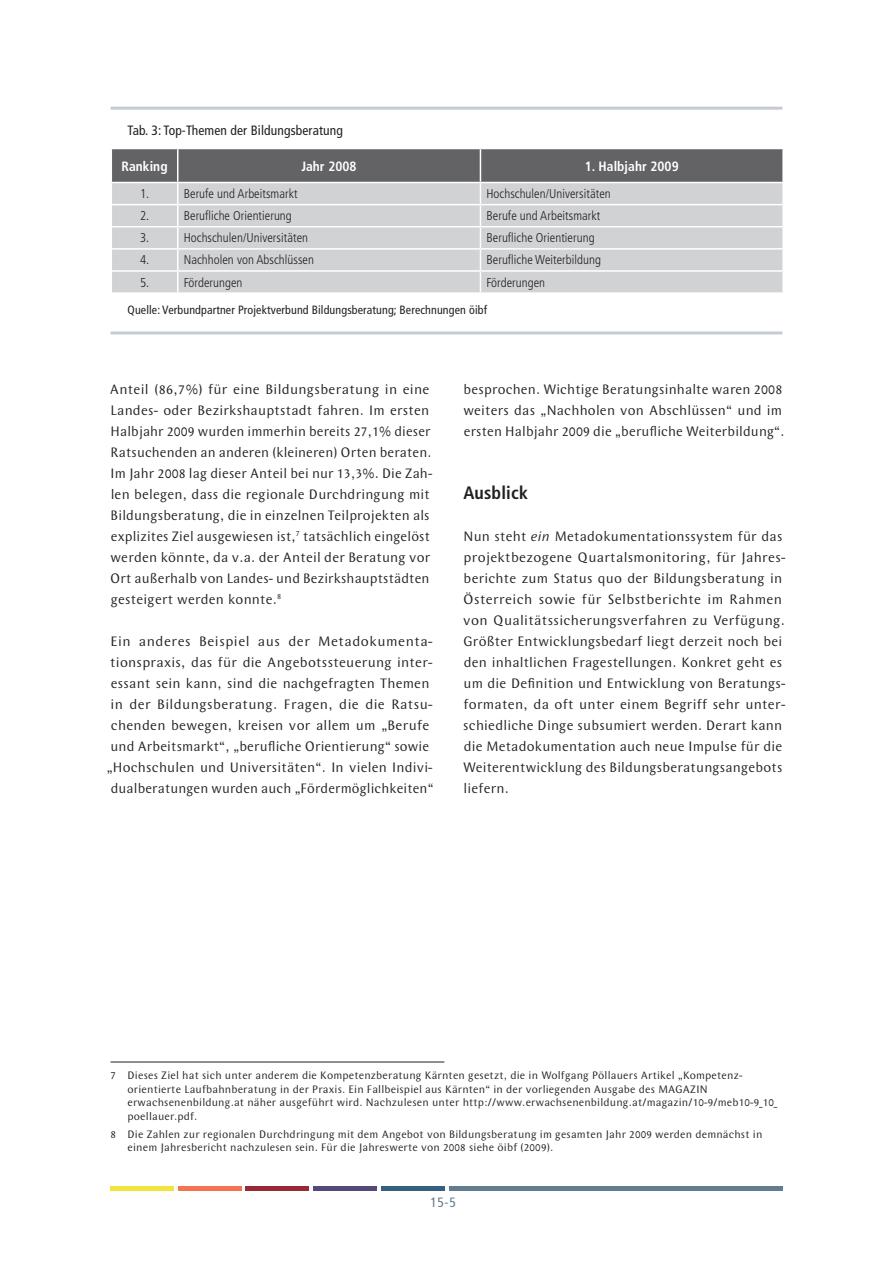
<style>
.page{position:relative;width:893px;height:1263px;background:#fff}
.page>*{position:absolute;margin:0;border:0;box-sizing:border-box;transform-origin:0 0}
.t1{font:700 condensed 18px "Frutiger LT Std";letter-spacing:.01em;color:#231f20}
.t2{font:14.25px/21px "Wunderlich";letter-spacing:.015em;color:#231f20}
.t3{font:condensed 13.5px "Frutiger LT Std";letter-spacing:.01em;color:#231f20}
.t4{font:700 condensed 13.5px "Frutiger LT Std";letter-spacing:.005em;color:#fff}
.t5{font:condensed 13.5px "Frutiger LT Std";color:#617d8f}
.t6{font:300 condensed 12.75px "Frutiger LT Std";letter-spacing:.005em;color:#231f20}
.t7{font:condensed 12px "Frutiger LT Std";letter-spacing:.01em;color:#231f20}
.t8{font:11.25px/13.5px "Wunderlich";letter-spacing:.015em;color:#231f20}
.s1{font-style:italic}
</style>
<div class="page">
<div style="left:111px;top:1186px;width:63px;height:5px;background:#f0e53d"></div>
<div style="left:178px;top:1186px;width:64px;height:5px;background:#f3744f"></div>
<div style="left:246px;top:1186px;width:63px;height:5px;background:#972a36"></div>
<div style="left:313px;top:1186px;width:64px;height:5px;background:#544979"></div>
<div style="left:381px;top:1186px;width:63px;height:5px;background:#366080"></div>
<div style="left:449px;top:1186px;width:333px;height:5px;background:#617d8f"></div>
<svg style="left:111px;top:148px;width:672px;height:144px;background:#bdbdbf"></svg>
<hr style="left:782px;top:272px;width:2px;height:20px;background:#fff">
<hr style="left:111px;top:107px;width:671px;height:3px;background:#c7ccd3">
<hr style="left:111px;top:331px;width:671px;height:3px;background:#c7ccd3">
<hr style="left:111px;top:1062px;width:333px;height:1px;background:#231f20">
<p class="t3" style="left:128px;top:123px;width:217px">Tab. 3: Top-Themen der Bildungsberatung</p>
<p class="t4" style="left:121px;top:158px;width:48px">Ranking</p>
<p class="t4" style="left:302px;top:158px;width:57px">Jahr 2008</p>
<p class="t4" style="left:585px;top:158px;width:95px">1. Halbjahr 2009</p>
<p class="t6" style="left:140px;top:186px;width:11px">1.</p>
<p class="t6" style="left:184px;top:186px;width:116px">Berufe und Arbeitsmarkt</p>
<p class="t6" style="left:486px;top:186px;width:126px">Hochschulen/Universitäten</p>
<p class="t6" style="left:140px;top:209px;width:11px">2.</p>
<p class="t6" style="left:184px;top:209px;width:110px">Berufliche Orientierung</p>
<p class="t6" style="left:486px;top:209px;width:116px">Berufe und Arbeitsmarkt</p>
<p class="t6" style="left:140px;top:231px;width:11px">3.</p>
<p class="t6" style="left:184px;top:231px;width:126px">Hochschulen/Universitäten</p>
<p class="t6" style="left:486px;top:231px;width:110px">Berufliche Orientierung</p>
<p class="t6" style="left:140px;top:253px;width:11px">4.</p>
<p class="t6" style="left:184px;top:253px;width:132px">Nachholen von Abschlüssen</p>
<p class="t6" style="left:486px;top:253px;width:116px">Berufliche Weiterbildung</p>
<p class="t6" style="left:140px;top:275px;width:11px">5.</p>
<p class="t6" style="left:184px;top:275px;width:60px">Förderungen</p>
<p class="t6" style="left:486px;top:275px;width:60px">Förderungen</p>
<p class="t7" style="left:128px;top:303px;width:361px">Quelle: Verbundpartner Projektverbund Bildungsberatung; Berechnungen öibf</p>
<p class="t2" style="left:110px;top:379px;width:324px">Anteil (86,7%) für eine Bildungsberatung in eine Landes- oder Bezirkshauptstadt fahren. Im ersten Halbjahr 2009 wurden immerhin bereits 27,1% dieser Ratsuchenden an anderen (kleineren) Orten beraten.<br>Im Jahr 2008 lag dieser Anteil bei nur 13,3%. Die Zah&shy;len belegen, dass die regionale Durchdringung mit Bildungsberatung, die in einzelnen Teilprojekten als explizites Ziel ausgewiesen ist,<sup>7</sup> tatsächlich eingelöst werden könnte, da v.a. der Anteil der Beratung vor Ort außerhalb von Landes- und Bezirkshauptstädten gesteigert werden konnte.<sup>8</sup></p>
<p class="t2" style="left:106px;top:631px;width:329px;text-align:center">Ein anderes Beispiel aus der Metadokumenta&shy;tionspraxis, das für die Angebotssteuerung inter&shy;essant sein kann, sind die nachgefragten Themen in der Bildungsberatung. Fragen, die die Ratsu&shy;chenden bewegen, kreisen vor allem um „Berufe und Arbeitsmarkt“, „berufliche Orientierung“ sowie „Hochschulen und Universitäten“. In vielen Indivi&shy;dualberatungen wurden auch „Fördermöglichkeiten“</p>
<p class="t2" style="left:463px;top:379px;width:323px">besprochen. Wichtige Beratungsinhalte waren 2008 weiters das „Nachholen von Abschlüssen“ und im ersten Halbjahr 2009 die „berufliche Weiterbildung“.</p>
<p class="t1" style="left:463px;top:482px;width:66px">Ausblick</p>
<p class="t2" style="left:463px;top:526px;width:324px">Nun steht <span class="s1">ein</span> Metadokumentationssystem für das projektbezogene Quartalsmonitoring, für Jahres&shy;berichte zum Status quo der Bildungsberatung in Österreich sowie für Selbstberichte im Rahmen von Qualitätssicherungsverfahren zu Verfügung.<br>Größter Entwicklungsbedarf liegt derzeit noch bei den inhaltlichen Fragestellungen. Konkret geht es um die Definition und Entwicklung von Beratungs&shy;formaten, da oft unter einem Begriff sehr unter&shy;schiedliche Dinge subsumiert werden. Derart kann die Metadokumentation auch neue Impulse für die Weiterentwicklung des Bildungsberatungsangebots liefern.</p>
<p class="t8" style="left:128px;top:1069px;width:651px;text-indent:-17px">7 Dieses Ziel hat sich unter anderem die Kompetenzberatung Kärnten gesetzt, die in Wolfgang Pöllauers Artikel „Kompetenz&shy;orientierte Laufbahnberatung in der Praxis. Ein Fallbeispiel aus Kärnten“ in der vorliegenden Ausgabe des MAGAZIN erwachsenenbildung.at näher ausgeführt wird. Nachzulesen unter http://www.erwachsenenbildung.at/magazin/10-9/meb10-9_10_ poellauer.pdf.</p>
<p class="t8" style="left:128px;top:1127px;width:636px;text-indent:-17px">8 Die Zahlen zur regionalen Durchdringung mit dem Angebot von Bildungsberatung im gesamten Jahr 2009 werden demnächst in einem Jahresbericht nachzulesen sein. Für die Jahreswerte von 2008 siehe öibf (2009).</p>
<p class="t5" style="left:430px;top:1195px;width:27px">15-5</p>
</div>
